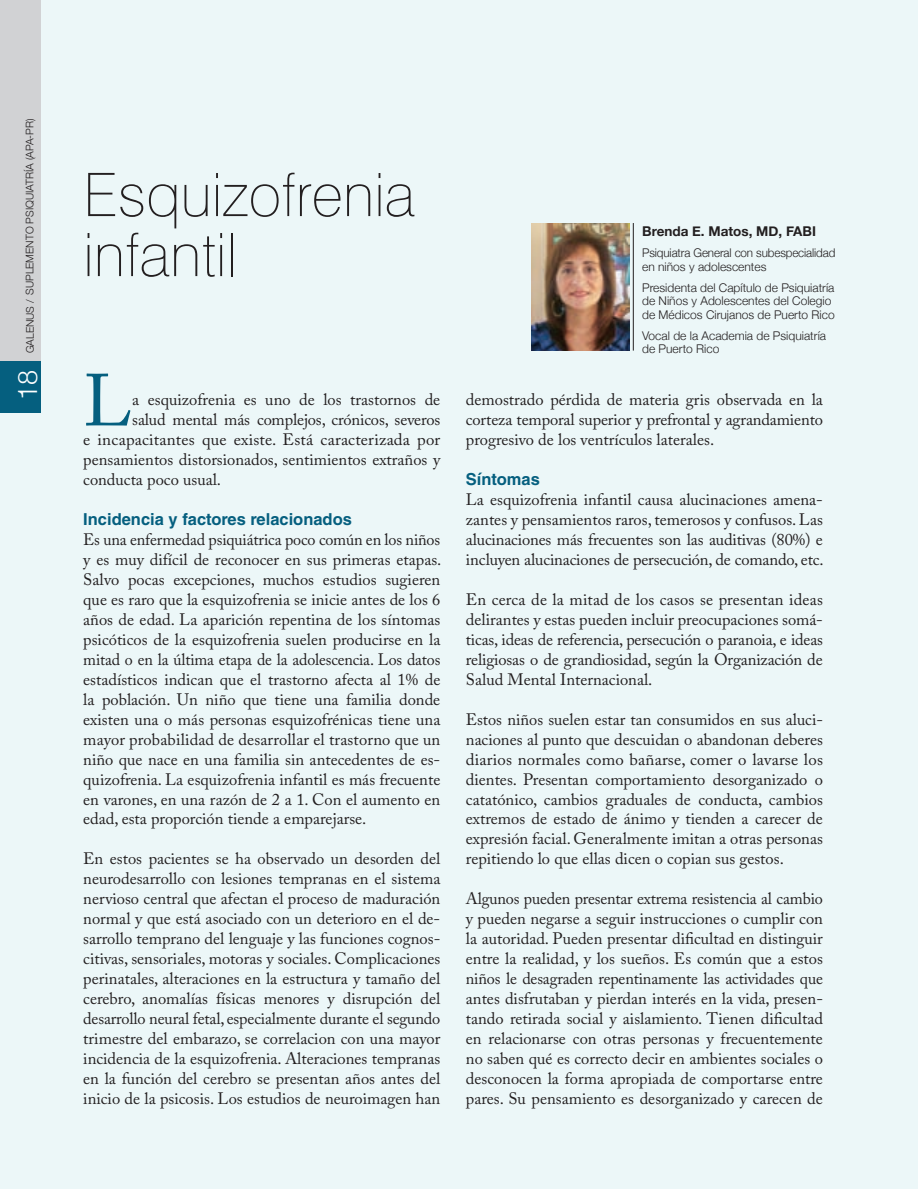
<style>
.page{position:relative;width:918px;height:1189px;background:#fff}
.page>*{position:absolute;margin:0;border:0;box-sizing:border-box;transform-origin:0 0}
.t1{font:72.9px "Adobe Caslon Pro";color:#055f7f}
.t2{font:100 60px/60px "Swiss 721 BT";color:#231f20}
.t3{font:300 27px "Helvetica Neue";color:#fff}
.t4{font:16.5px/20px "Adobe Caslon Pro";color:#231f20;text-align:justify}
.t5{font:700 16.5px "Helvetica LT Std";color:#055f7f}
.t6{font:700 13.5px "Helvetica Neue";color:#231f20}
.t7{font:300 12px/13.5px "Helvetica Neue";color:#231f20}
.t8{font:300 10.5px "Helvetica Neue";color:#231f20}
</style>
<div class="page">
<div style="left:0;top:0;width:916px;height:1189px;background:#ecf7f8"></div>
<div style="left:0;top:0;width:41px;height:413px;background:#d1d2d4"></div>
<div style="left:0;top:362px;width:41px;height:51px;background:#055f7f"></div>
<hr style="left:916px;top:0;width:2px;height:1189px;background:#ecf7f8">
<img style="left:531px;top:223px;width:98px;height:128px">
<hr style="left:633px;top:223px;width:1px;height:128px;background:#231f20">
<p class="t8" style="left:23px;top:353px;width:236px;rotate:-90deg">GALENUS / Suplemento PSIQUIATRÍA (APA-PR)</p>
<h3 class="t3" style="left:11px;top:400px;width:32px;rotate:-90deg">18</h3>
<h2 class="t2" style="left:83px;top:164px;width:333px">Esquizofrenia infantil</h2>
<h1 class="t1" style="left:83px;top:357px;width:50px">L</h1>
<p class="t4" style="left:132px;top:390px;width:309px">a esquizofrenia es uno de los trastornos de</p>
<p class="t4" style="left:132px;top:410px;width:309px">salud mental más complejos, crónicos, severos</p>
<p class="t4" style="left:83px;top:430px;width:358px">e incapacitantes que existe. Está caracterizada por</p>
<p class="t4" style="left:83px;top:450px;width:358px">pensamientos distorsionados, sentimientos extraños y</p>
<p class="t4" style="left:83px;top:469px;width:139px">conducta poco usual.</p>
<p class="t5" style="left:83px;top:509px;width:270px">Incidencia y factores relacionados</p>
<p class="t4" style="left:83px;top:529px;width:360px">Es una enfermedad psiquiátrica poco común en los niños y es muy difícil de reconocer en sus primeras etapas.<br>Salvo pocas excepciones, muchos estudios sugieren que es raro que la esquizofrenia se inicie antes de los 6 años de edad. La aparición repentina de los síntomas psicóticos de la esquizofrenia suelen producirse en la mitad o en la última etapa de la adolescencia. Los datos estadísticos indican que el trastorno afecta al 1% de la población. Un niño que tiene una familia donde existen una o más personas esquizofrénicas tiene una mayor probabilidad de desarrollar el trastorno que un niño que nace en una familia sin antecedentes de es&shy;quizofrenia. La esquizofrenia infantil es más frecuente en varones, en una razón de 2 a 1. Con el aumento en edad, esta proporción tiende a emparejarse.</p>
<p class="t4" style="left:83px;top:849px;width:359px">En estos pacientes se ha observado un desorden del neurodesarrollo con lesiones tempranas en el sistema nervioso central que afectan el proceso de maduración normal y que está asociado con un deterioro en el de&shy;sarrollo temprano del lenguaje y las funciones cognos&shy;citivas, sensoriales, motoras y sociales. Complicaciones perinatales, alteraciones en la estructura y tamaño del cerebro, anomalías físicas menores y disrupción del desarrollo neural fetal, especialmente durante el segundo trimestre del embarazo, se correlacion con una mayor incidencia de la esquizofrenia. Alteraciones tempranas en la función del cerebro se presentan años antes del inicio de la psicosis. Los estudios de neuroimagen han</p>
<p class="t6" style="left:642px;top:223px;width:175px">Brenda E. Matos, MD, FABI</p>
<p class="t7" style="left:642px;top:246px;width:195px">Psiquiatra General con subespecialidad en niños y adolescentes</p>
<p class="t7" style="left:642px;top:280px;width:194px">Presidenta del Capítulo de Psiquiatría de Niños y Adolescentes del Colegio de Médicos Cirujanos de Puerto Rico</p>
<p class="t7" style="left:642px;top:328px;width:185px">Vocal de la Academia de Psiquiatría de Puerto Rico</p>
<p class="t4" style="left:466px;top:390px;width:358px">demostrado pérdida de materia gris observada en la corteza temporal superior y prefrontal y agrandamiento progresivo de los ventrículos laterales.</p>
<p class="t5" style="left:466px;top:469px;width:75px">Síntomas</p>
<p class="t4" style="left:466px;top:489px;width:359px">La esquizofrenia infantil causa alucinaciones amena&shy;zantes y pensamientos raros, temerosos y confusos. Las alucinaciones más frecuentes son las auditivas (80%) e incluyen alucinaciones de persecución, de comando, etc.</p>
<p class="t4" style="left:466px;top:589px;width:359px">En cerca de la mitad de los casos se presentan ideas delirantes y estas pueden incluir preocupaciones somá&shy;ticas, ideas de referencia, persecución o paranoia, e ideas religiosas o de grandiosidad, según la Organización de Salud Mental Internacional.</p>
<p class="t4" style="left:466px;top:709px;width:358px">Estos niños suelen estar tan consumidos en sus aluci&shy;naciones al punto que descuidan o abandonan deberes diarios normales como bañarse, comer o lavarse los dientes. Presentan comportamiento desorganizado o catatónico, cambios graduales de conducta, cambios extremos de estado de ánimo y tienden a carecer de expresión facial. Generalmente imitan a otras personas repitiendo lo que ellas dicen o copian sus gestos.</p>
<p class="t4" style="left:466px;top:888px;width:358px">Algunos pueden presentar extrema resistencia al cambio y pueden negarse a seguir instrucciones o cumplir con la autoridad. Pueden presentar dificultad en distinguir entre la realidad, y los sueños. Es común que a estos niños le desagraden repentinamente las actividades que antes disfrutaban y pierdan interés en la vida, presen&shy;tando retirada social y aislamiento. Tienen dificultad en relacionarse con otras personas y frecuentemente no saben qué es correcto decir en ambientes sociales o desconocen la forma apropiada de comportarse entre pares. Su pensamiento es desorganizado y carecen de</p>
</div>
